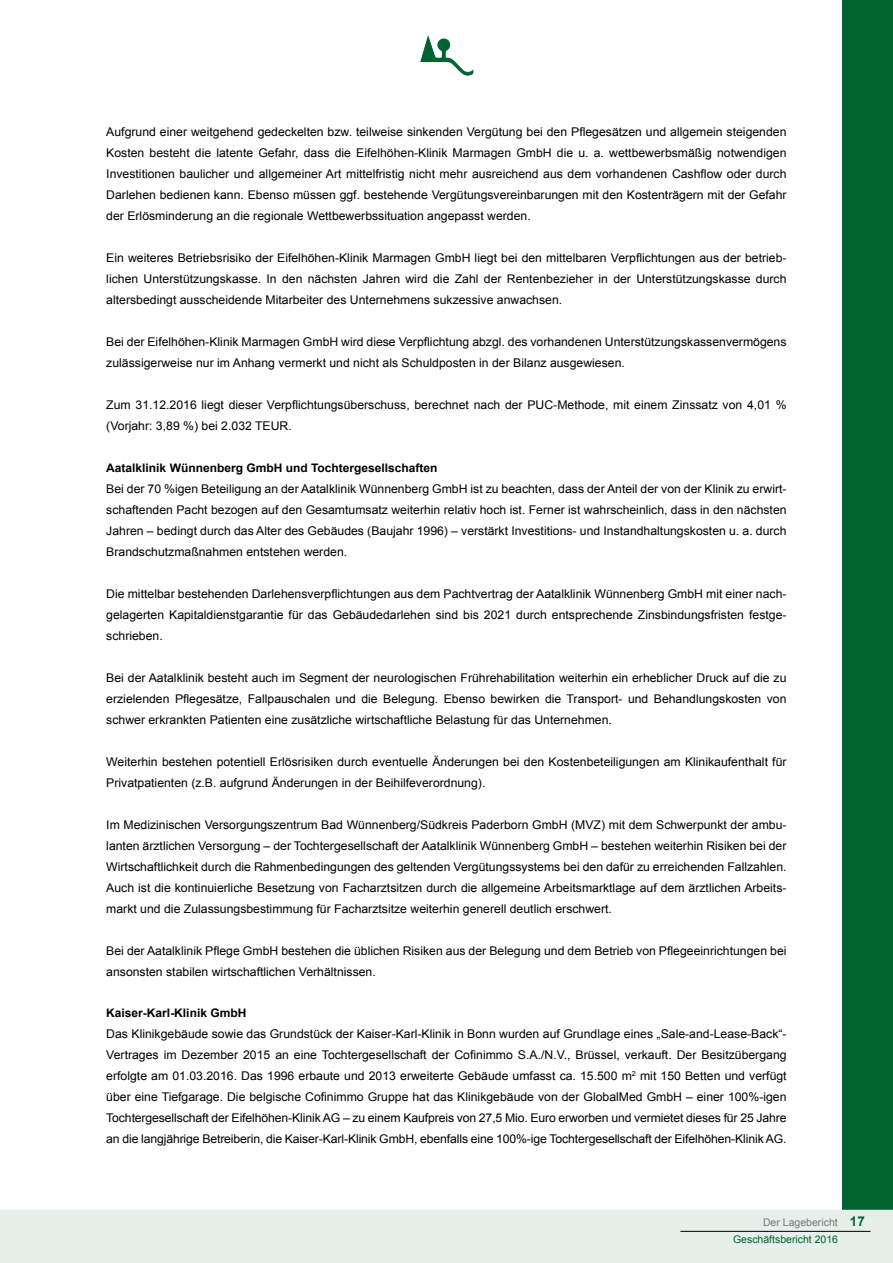
<style>
.page{position:relative;width:893px;height:1263px;background:#fff}
.page>*{position:absolute;margin:0;border:0;box-sizing:border-box;transform-origin:0 0}
.t1{font:12px/21px "Arial";color:#000;text-align:justify}
.t2{font:700 11.7px "Arial";color:#000}
.t3{font:10.5px "Arial";color:#006330}
.t4{font:10.5px "Arial";color:#77787b}
.s1{font-weight:700;font-size:13.5px;color:#006330}
</style>
<div class="page">
<div style="left:1px;top:1210px;width:892px;height:53px;background:#e6efea"></div>
<svg style="left:0;top:1210px;width:1px;height:53px"></svg>
<hr style="left:680px;top:1231px;width:190px;height:1px;background:#000">
<svg style="left:419px;top:35px;width:55px;height:42px"></svg>
<div style="left:842px;top:0;width:51px;height:1210px;background:#006330"></div>
<p class="t1" style="left:106px;top:122px;width:682px">Aufgrund einer weitgehend gedeckelten bzw. teilweise sinkenden Vergütung bei den Pflegesätzen und allgemein steigenden Kosten besteht die latente Gefahr, dass die Eifelhöhen-Klinik Marmagen GmbH die u. a. wettbewerbsmäßig notwendigen Investitionen baulicher und allgemeiner Art mittelfristig nicht mehr ausreichend aus dem vorhandenen Cashflow oder durch Darlehen bedienen kann. Ebenso müssen ggf. bestehende Vergütungsvereinbarungen mit den Kostenträgern mit der Gefahr der Erlösminderung an die regionale Wettbewerbssituation angepasst werden.</p>
<p class="t1" style="left:106px;top:248px;width:682px">Ein weiteres Betriebsrisiko der Eifelhöhen-Klinik Marmagen GmbH liegt bei den mittelbaren Verpflichtungen aus der betrieb&shy;lichen Unterstützungskasse. In den nächsten Jahren wird die Zahl der Rentenbezieher in der Unterstützungskasse durch altersbedingt ausscheidende Mitarbeiter des Unternehmens sukzessive anwachsen.</p>
<p class="t1" style="left:106px;top:332px;width:682px">Bei der Eifelhöhen-Klinik Marmagen GmbH wird diese Verpflichtung abzgl. des vorhandenen Unterstützungskassenvermögens zulässigerweise nur im Anhang vermerkt und nicht als Schuldposten in der Bilanz ausgewiesen.</p>
<p class="t1" style="left:106px;top:395px;width:682px">Zum 31.12.2016 liegt dieser Verpflichtungsüberschuss, berechnet nach der PUC-Methode, mit einem Zinssatz von 4,01 % (Vorjahr: 3,89 %) bei 2.032 TEUR.</p>
<p class="t2" style="left:106px;top:460px;width:333px">Aatalklinik Wünnenberg GmbH und Tochtergesellschaften</p>
<p class="t1" style="left:106px;top:478px;width:682px">Bei der 70 %igen Beteiligung an der Aatalklinik Wünnenberg GmbH ist zu beachten, dass der Anteil der von der Klinik zu erwirt&shy;schaftenden Pacht bezogen auf den Gesamtumsatz weiterhin relativ hoch ist. Ferner ist wahrscheinlich, dass in den nächsten Jahren – bedingt durch das Alter des Gebäudes (Baujahr 1996) – verstärkt Investitions- und Instandhaltungskosten u. a. durch Brandschutzmaßnahmen entstehen werden.</p>
<p class="t1" style="left:106px;top:583px;width:682px">Die mittelbar bestehenden Darlehensverpflichtungen aus dem Pachtvertrag der Aatalklinik Wünnenberg GmbH mit einer nach&shy;gelagerten Kapitaldienstgarantie für das Gebäudedarlehen sind bis 2021 durch entsprechende Zinsbindungsfristen festge&shy;schrieben.</p>
<p class="t1" style="left:106px;top:667px;width:682px">Bei der Aatalklinik besteht auch im Segment der neurologischen Frührehabilitation weiterhin ein erheblicher Druck auf die zu erzielenden Pflegesätze, Fallpauschalen und die Belegung. Ebenso bewirken die Transport- und Behandlungskosten von schwer erkrankten Patienten eine zusätzliche wirtschaftliche Belastung für das Unternehmen.</p>
<p class="t1" style="left:106px;top:751px;width:682px">Weiterhin bestehen potentiell Erlösrisiken durch eventuelle Änderungen bei den Kostenbeteiligungen am Klinikaufenthalt für<br>Privatpatienten (z.B. aufgrund Änderungen in der Beihilfeverordnung).</p>
<p class="t1" style="left:106px;top:814px;width:682px">Im Medizinischen Versorgungszentrum Bad Wünnenberg/Südkreis Paderborn GmbH (MVZ) mit dem Schwerpunkt der ambu&shy;lanten ärztlichen Versorgung – der Tochtergesellschaft der Aatalklinik Wünnenberg GmbH – bestehen weiterhin Risiken bei der Wirtschaftlichkeit durch die Rahmenbedingungen des geltenden Vergütungssystems bei den dafür zu erreichenden Fallzahlen.<br>Auch ist die kontinuierliche Besetzung von Facharztsitzen durch die allgemeine Arbeitsmarktlage auf dem ärztlichen Arbeits&shy;markt und die Zulassungsbestimmung für Facharztsitze weiterhin generell deutlich erschwert.</p>
<p class="t1" style="left:106px;top:940px;width:682px">Bei der Aatalklinik Pflege GmbH bestehen die üblichen Risiken aus der Belegung und dem Betrieb von Pflegeeinrichtungen bei ansonsten stabilen wirtschaftlichen Verhältnissen.</p>
<p class="t2" style="left:106px;top:1005px;width:142px">Kaiser-Karl-Klinik GmbH</p>
<p class="t1" style="left:106px;top:1023px;width:682px">Das Klinikgebäude sowie das Grundstück der Kaiser-Karl-Klinik in Bonn wurden auf Grundlage eines „Sale-and-Lease-Back“- Vertrages im Dezember 2015 an eine Tochtergesellschaft der Cofinimmo S.A./N.V., Brüssel, verkauft. Der Besitzübergang erfolgte am 01.03.2016. Das 1996 erbaute und 2013 erweiterte Gebäude umfasst ca. 15.500 m<sup>2</sup> mit 150 Betten und verfügt über eine Tiefgarage. Die belgische Cofinimmo Gruppe hat das Klinikgebäude von der GlobalMed GmbH – einer 100%-igen Tochtergesellschaft der Eifelhöhen-Klinik AG – zu einem Kaufpreis von 27,5 Mio. Euro erworben und vermietet dieses für 25 Jahre an die langjährige Betreiberin, die Kaiser-Karl-Klinik GmbH, ebenfalls eine 100%-ige Tochtergesellschaft der Eifelhöhen-Klinik AG.</p>
<p class="t4" style="left:763px;top:1215px;width:103px">Der Lagebericht <span class="s1">17</span></p>
<p class="t3" style="left:733px;top:1232px;width:107px">Geschäftsbericht 2016</p>
</div>
